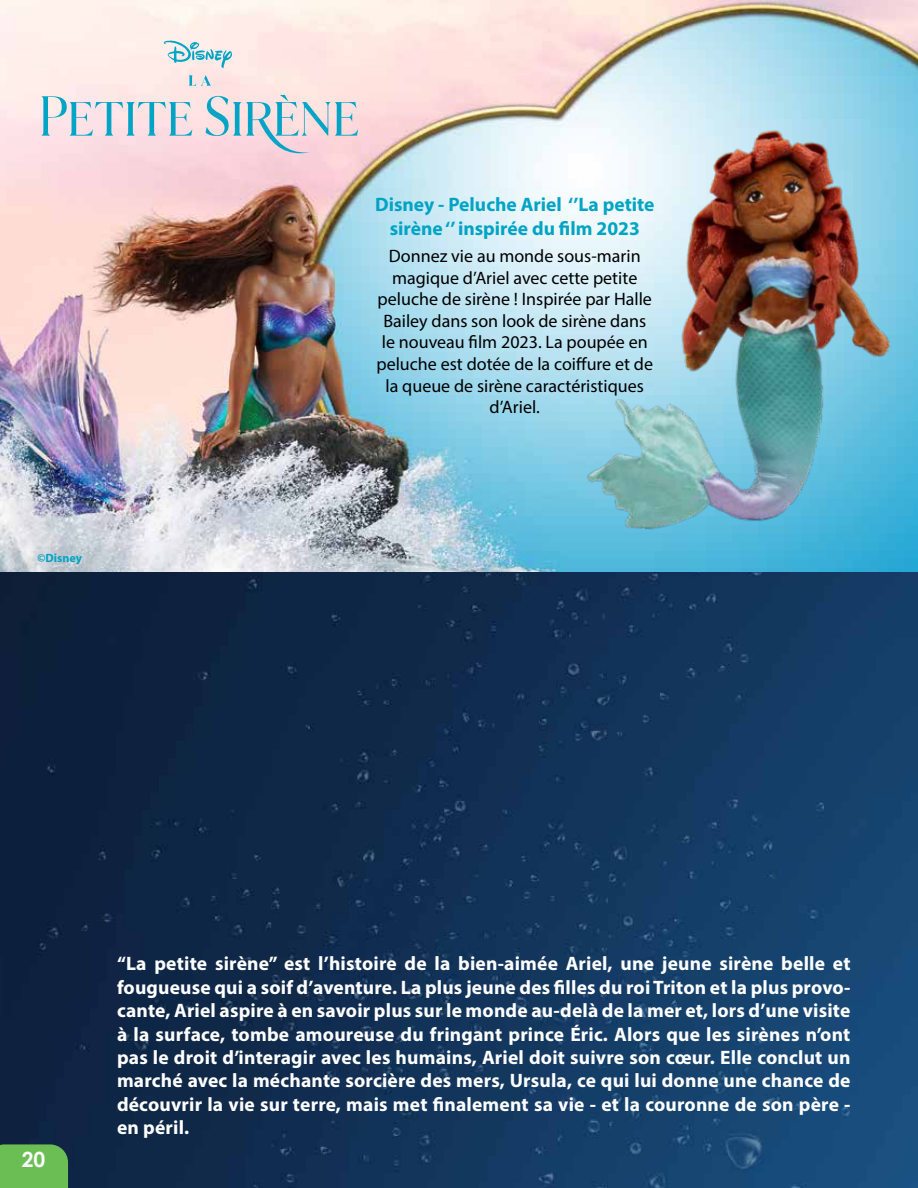
<style>
.page{position:relative;width:918px;height:1188px;background:#fff}
.page>*{position:absolute;margin:0;border:0;box-sizing:border-box;transform-origin:0 0}
.t1{font:700 21px "Century Gothic";color:#fff}
.t2{font:700 19.5px/23.4px "Myriad Pro";letter-spacing:.01em;color:#fff;text-align:justify}
.t3{font:700 19.5px/23.4px "Myriad Pro";color:#00a4c5;text-align:center}
.t4{font:18px/21.6px "Myriad Pro";color:#000;text-align:center}
.t5{font:700 12px "Myriad Pro";color:#00a4c5}
</style>
<div class="page">
<img style="left:0;top:0;width:918px;height:572px">
<img style="left:518px;top:112px;width:400px;height:436px">
<img style="left:0;top:572px;width:918px;height:616px">
<svg style="left:164px;top:40px;width:68px;height:28px;background:#c3dbdf"></svg>
<svg style="left:189px;top:75px;width:22px;height:11px"></svg>
<svg style="left:42px;top:96px;width:150px;height:40px;background:#c6d5de"></svg>
<svg style="left:206px;top:95px;width:152px;height:58px;background:#d0d1d9"></svg>
<div style="left:0;top:1144px;width:68px;height:44px;background:#6abe53"></div>
<p class="t5" style="left:37px;top:550px;width:46px">©Disney</p>
<p class="t3" style="left:375px;top:192px;width:281px">Disney - Peluche Ariel ‘’La petite sirène ‘’ inspirée du film 2023</p>
<p class="t4" style="left:376px;top:245px;width:278px">Donnez vie au monde sous-marin magique d’Ariel avec cette petite peluche de sirène ! Inspirée par Halle<br>Bailey dans son look de sirène dans le nouveau film 2023. La poupée en peluche est dotée de la coiffure et de la queue de sirène caractéristiques d’Ariel.</p>
<p class="t1" style="left:22px;top:1144px;width:25px">20</p>
<p class="t2" style="left:117px;top:952px;width:735px">“La petite sirène” est l’histoire de la bien-aimée Ariel, une jeune sirène belle et fougueuse qui a soif d’aventure. La plus jeune des filles du roi Triton et la plus provo&shy;cante, Ariel aspire à en savoir plus sur le monde au-delà de la mer et, lors d’une visite à la surface, tombe amoureuse du fringant prince Éric. Alors que les sirènes n’ont pas le droit d’interagir avec les humains, Ariel doit suivre son cœur. Elle conclut un marché avec la méchante sorcière des mers, Ursula, ce qui lui donne une chance de découvrir la vie sur terre, mais met finalement sa vie - et la couronne de son père - en péril.</p>
</div>
